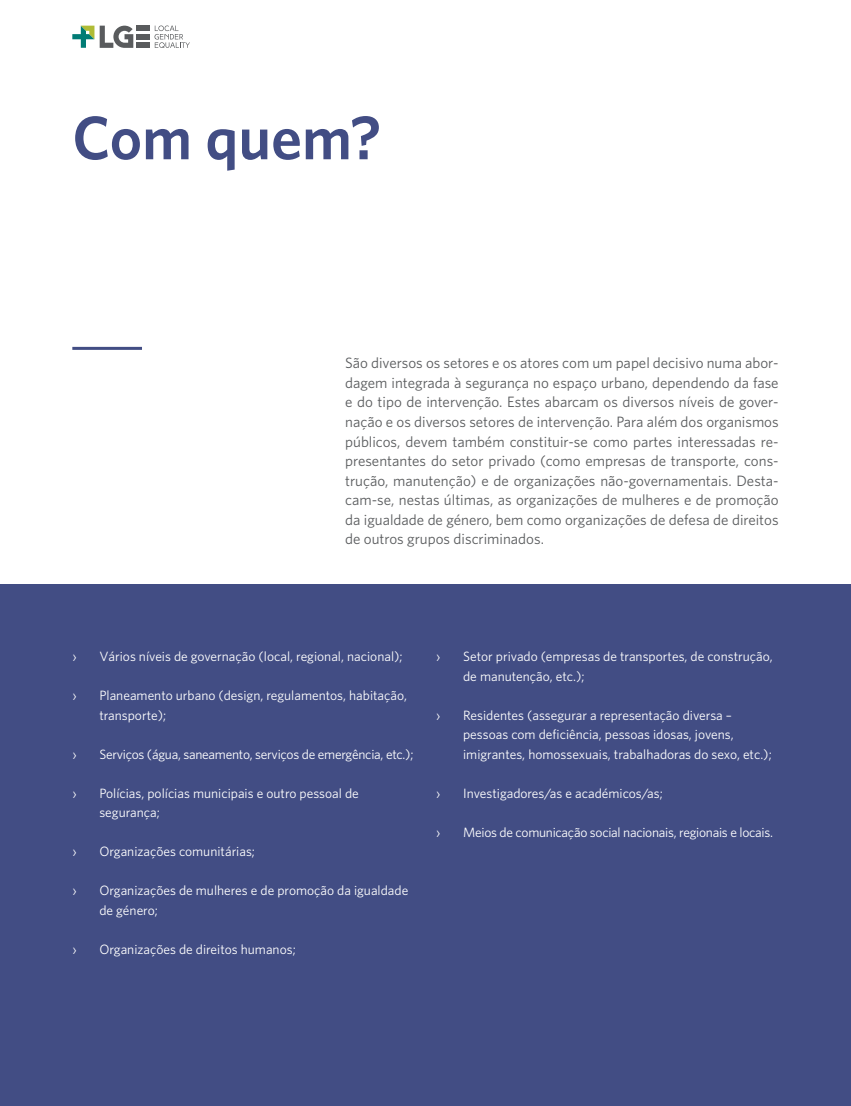
<style>
.page{position:relative;width:851px;height:1106px;background:#fff}
.page>*{position:absolute;margin:0;border:0;box-sizing:border-box;transform-origin:0 0}
.t1{font:600 61.5px "Whitney";color:#424d84}
.t2{font:15px/19.5px "Whitney";color:#595b5d;text-align:justify}
.t3{font:13.5px/19.5px "Whitney";color:#fff}
.t4{font:13.5px "Whitney";letter-spacing:-.02em;color:#fff}
</style>
<div class="page">
<svg style="left:154px;top:26px;width:36px;height:22px"></svg>
<svg style="left:100px;top:26px;width:33px;height:22px"></svg>
<div style="left:136px;top:43px;width:13px;height:5px;background:#595b5d"></div>
<div style="left:136px;top:26px;width:13px;height:5px;background:#595b5d"></div>
<div style="left:136px;top:34px;width:13px;height:5px;background:#595b5d"></div>
<svg style="left:72px;top:26px;width:22px;height:22px"></svg>
<div style="left:0;top:585px;width:850px;height:521px;background:#424d84"></div>
<hr style="left:72px;top:347px;width:70px;height:3px;background:#424d84">
<h1 class="t1" style="left:72px;top:101px;width:310px">Com quem?</h1>
<p class="t2" style="left:345px;top:353px;width:435px">São diversos os setores e os atores com um papel decisivo numa abor&shy;dagem integrada à segurança no espaço urbano, dependendo da fase e do tipo de intervenção. Estes abarcam os diversos níveis de gover&shy;nação e os diversos setores de intervenção. Para além dos organismos públicos, devem também constituir-se como partes interessadas re&shy;presentantes do setor privado (como empresas de transporte, cons&shy;trução, manutenção) e de organizações não-governamentais. Desta&shy;cam-se, nestas últimas, as organizações de mulheres e de promoção da igualdade de género, bem como organizações de defesa de direitos de outros grupos discriminados.</p>
<p class="t3" style="left:72px;top:646px;width:6px">›</p>
<p class="t3" style="left:99px;top:646px;width:305px">Vários níveis de governação (local, regional, nacional);</p>
<p class="t3" style="left:72px;top:685px;width:6px">›</p>
<p class="t3" style="left:99px;top:685px;width:309px">Planeamento urbano (design, regulamentos, habitação, transporte);</p>
<p class="t3" style="left:72px;top:744px;width:6px">›</p>
<p class="t4" style="left:99px;top:746px;width:315px">Serviços (água, saneamento, serviços de emergência, etc.);</p>
<p class="t3" style="left:72px;top:783px;width:6px">›</p>
<p class="t3" style="left:99px;top:783px;width:261px">Polícias, polícias municipais e outro pessoal de segurança;</p>
<p class="t3" style="left:72px;top:841px;width:6px">›</p>
<p class="t3" style="left:99px;top:841px;width:157px">Organizações comunitárias;</p>
<p class="t3" style="left:72px;top:880px;width:6px">›</p>
<p class="t3" style="left:99px;top:880px;width:310px">Organizações de mulheres e de promoção da igualdade de género;</p>
<p class="t3" style="left:72px;top:939px;width:6px">›</p>
<p class="t3" style="left:99px;top:939px;width:198px">Organizações de direitos humanos;</p>
<p class="t3" style="left:436px;top:646px;width:6px">›</p>
<p class="t3" style="left:463px;top:646px;width:311px">Setor privado (empresas de transportes, de construção, de manutenção, etc.);</p>
<p class="t3" style="left:436px;top:705px;width:6px">›</p>
<p class="t3" style="left:463px;top:705px;width:310px">Residentes (assegurar a representação diversa – pessoas com deficiência, pessoas idosas, jovens, imigrantes, homossexuais, trabalhadoras do sexo, etc.);</p>
<p class="t3" style="left:436px;top:783px;width:6px">›</p>
<p class="t3" style="left:463px;top:783px;width:201px">Investigadores/as e académicos/as;</p>
<p class="t3" style="left:436px;top:822px;width:6px">›</p>
<p class="t4" style="left:463px;top:824px;width:311px">Meios de comunicação social nacionais, regionais e locais.</p>
</div>
